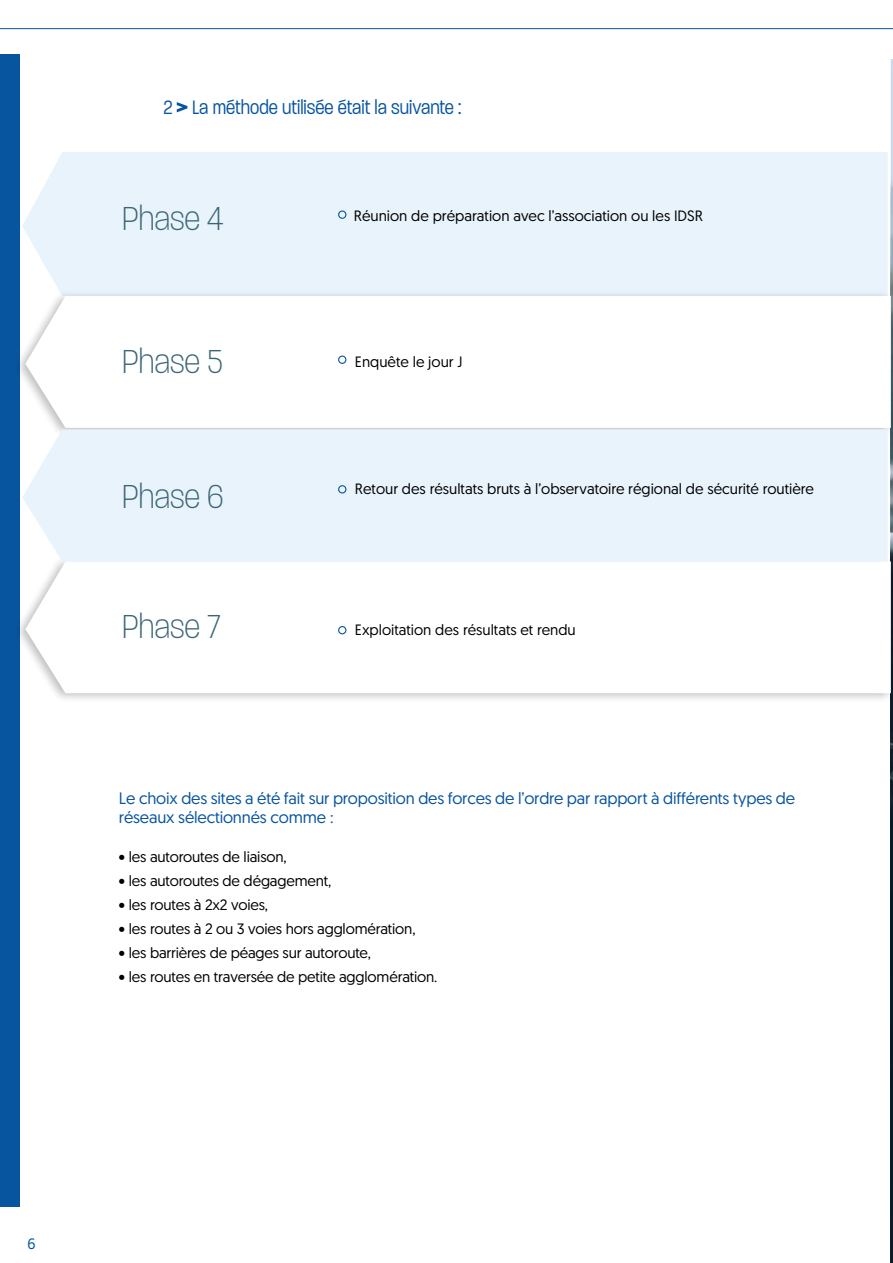
<style>
.page{position:relative;width:893px;height:1263px;background:#fff}
.page>*{position:absolute;margin:0;border:0;box-sizing:border-box;transform-origin:0 0}
.t1{font:200 36px "Paralucent Condensed";color:#3b6676}
.t2{font:300 21px "Paralucent Condensed";color:#07549f}
.t3{font:16.5px/19.5px "Geomanist";letter-spacing:-.01em;color:#07549f}
.t4{font:15px "Geomanist";letter-spacing:-.01em;color:#000}
.t5{font:15px "Geomanist";color:#07549f}
</style>
<div class="page">
<img style="left:891px;top:59px;width:2px;height:1204px">
<div style="left:0;top:54px;width:19px;height:1152px;background:#07549f"></div>
<div style="left:22px;top:152px;width:866px;height:137px;background:#e9f3fb"></div>
<div style="left:14px;top:289px;width:879px;height:150px;background:#000;opacity:.25"></div>
<svg style="left:25px;top:296px;width:866px;height:132px"></svg>
<div style="left:14px;top:555px;width:879px;height:149px;background:#000;opacity:.25"></div>
<svg style="left:25px;top:561px;width:866px;height:132px"></svg>
<svg style="left:177px;top:102px;width:10px;height:10px"></svg>
<div style="left:338px;top:626px;width:8px;height:8px;border:1px solid #07549f;border-radius:50%"></div>
<div style="left:338px;top:210px;width:8px;height:9px;border:1px solid #07549f;border-radius:50%"></div>
<div style="left:338px;top:356px;width:8px;height:8px;border:1px solid #07549f;border-radius:50%"></div>
<div style="left:22px;top:430px;width:866px;height:131px;background:#e9f3fb"></div>
<div style="left:338px;top:485px;width:8px;height:8px;border:1px solid #07549f;border-radius:50%"></div>
<hr style="left:0;top:28px;width:893px;height:1px;background:#07549f">
<svg style="left:892px;top:60px;width:1px;height:1203px"></svg>
<h2 class="t2" style="left:164px;top:95px;width:299px">2 La méthode utilisée était la suivante :</h2>
<h1 class="t1" style="left:122px;top:198px;width:103px">Phase 4</h1>
<h1 class="t1" style="left:122px;top:341px;width:102px">Phase 5</h1>
<p class="t4" style="left:354px;top:206px;width:351px">Réunion de préparation avec l’association ou les IDSR</p>
<p class="t4" style="left:355px;top:352px;width:109px">Enquête le jour J</p>
<h1 class="t1" style="left:122px;top:476px;width:103px">Phase 6</h1>
<p class="t4" style="left:355px;top:479px;width:460px">Retour des résultats bruts à l’observatoire régional de sécurité routière</p>
<h1 class="t1" style="left:122px;top:606px;width:100px">Phase 7</h1>
<p class="t4" style="left:355px;top:620px;width:222px">Exploitation des résultats et rendu</p>
<p class="t3" style="left:119px;top:788px;width:678px">Le choix des sites a été fait sur proposition des forces de l’ordre par rapport à différents types de réseaux sélectionnés comme :</p>
<p class="t4" style="left:119px;top:847px;width:169px">• les autoroutes de liaison,</p>
<p class="t4" style="left:119px;top:871px;width:214px">• les autoroutes de dégagement,</p>
<p class="t4" style="left:119px;top:895px;width:151px">• les routes à 2x2 voies,</p>
<p class="t4" style="left:119px;top:919px;width:298px">• les routes à 2 ou 3 voies hors agglomération,</p>
<p class="t4" style="left:119px;top:943px;width:254px">• les barrières de péages sur autoroute,</p>
<p class="t4" style="left:119px;top:967px;width:320px">• les routes en traversée de petite agglomération.</p>
<p class="t5" style="left:28px;top:1234px;width:10px">6</p>
</div>
